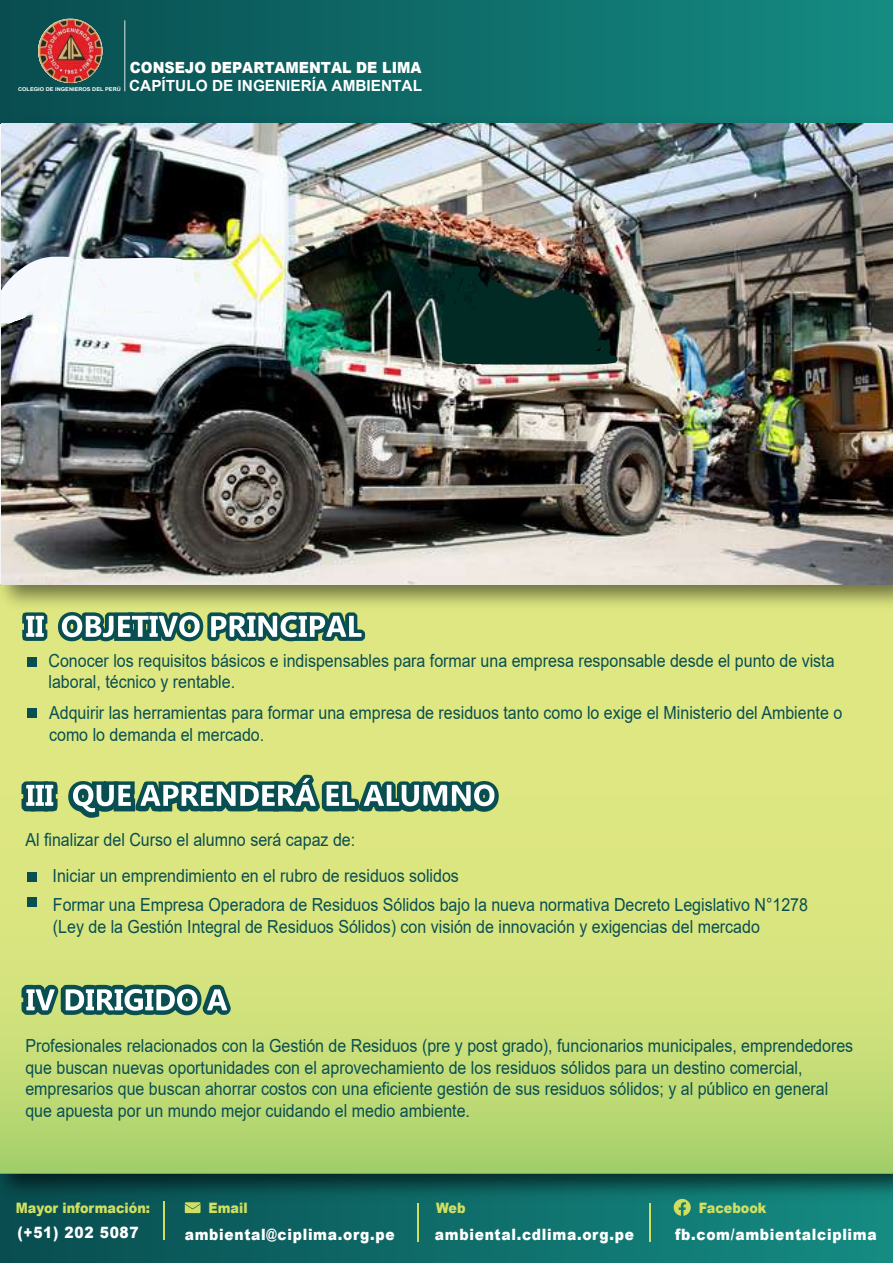
<style>
.page{position:relative;width:893px;height:1263px;background:#fff}
.page>*{position:absolute;margin:0;border:0;box-sizing:border-box;transform-origin:0 0}
.t1{font:18px/21.6px "Arial";color:#094f52;scale:.89 1}
.t2{font:900 15.6px "Arial";letter-spacing:.05em;color:#fff;scale:.89 1}
.t3{font:700 15.3px "Arial";color:#fff}
.t4{font:900 15.3px "Arial";color:#fff;scale:.92 1}
.t5{font:900 14.4px "Arial";color:#d1df60;scale:.89 1}
.t6{font:700 5.25px "Arial";color:#fff;scale:1.07 1}
</style>
<div class="page">
<div style="left:0;top:0;width:893px;height:123px;background:linear-gradient(to right,#094d50,#158c83)"></div>
<div style="left:0;top:1173px;width:893px;height:90px;background:linear-gradient(to right,#094d50,#168c83)"></div>
<svg style="left:674px;top:1207px;width:17px;height:9px"></svg>
<svg style="left:185px;top:1207px;width:16px;height:6px"></svg>
<hr style="left:163px;top:1201px;width:2px;height:39px;background:#d1df60">
<hr style="left:417px;top:1203px;width:2px;height:39px;background:#d1df60">
<hr style="left:649px;top:1203px;width:1px;height:39px;background:#d1df60">
<img style="left:38px;top:19px;width:64px;height:64px">
<hr style="left:124px;top:20px;width:1px;height:71px;background:#fff">
<img style="left:0;top:1173px;width:893px;height:34px">
<svg style="left:0;top:618px;width:893px;height:555px;background:#d0e17b"></svg>
<div style="left:27px;top:708px;width:10px;height:10px;background:#094f52"></div>
<img style="left:0;top:111px;width:893px;height:507px">
<img style="left:1px;top:123px;width:892px;height:461px">
<div style="left:81px;top:257px;width:122px;height:76px;background:#f5f8fd"></div>
<svg style="left:1px;top:256px;width:73px;height:72px"></svg>
<svg style="left:439px;top:266px;width:179px;height:99px;background:#0d2b24"></svg>
<img style="left:633px;top:303px;width:39px;height:90px">
<div style="left:27px;top:872px;width:10px;height:10px;background:#094f52"></div>
<div style="left:27px;top:897px;width:10px;height:10px;background:#094f52"></div>
<svg style="left:19px;top:572px;width:350px;height:105px;background:#b7c689"></svg>
<svg style="left:17px;top:733px;width:489px;height:133px;background:#c4d483"></svg>
<svg style="left:17px;top:977px;width:221px;height:45px"></svg>
<p class="t4" style="left:130px;top:56px;width:318px">CONSEJO DEPARTAMENTAL DE LIMA</p>
<p class="t6" style="left:18px;top:86px;width:98px">COLEGIO DE INGENIEROS DEL PERÚ</p>
<p class="t3" style="left:129px;top:75px;width:294px">CAPÍTULO DE INGENIERÍA AMBIENTAL</p>
<p class="t1" style="left:48px;top:649px;width:885px">Conocer los requisitos básicos e indispensables para formar una empresa responsable desde el punto de vista laboral, técnico y rentable.</p>
<p class="t1" style="left:49px;top:702px;width:893px">Adquirir las herramientas para formar una empresa de residuos tanto como lo exige el Ministerio del Ambiente o como lo demanda el mercado.</p>
<p class="t1" style="left:25px;top:829px;width:372px">Al finalizar del Curso el alumno será capaz de:</p>
<p class="t1" style="left:53px;top:865px;width:458px">Iniciar un emprendimiento en el rubro de residuos solidos</p>
<p class="t1" style="left:53px;top:894px;width:850px">Formar una Empresa Operadora de Residuos Sólidos bajo la nueva normativa Decreto Legislativo N°1278 (Ley de la Gestión Integral de Residuos Sólidos) con visión de innovación y exigencias del mercado</p>
<p class="t1" style="left:25px;top:1035px;width:932px">Profesionales relacionados con la Gestión de Residuos (pre y post grado), funcionarios municipales, emprendedores que buscan nuevas oportunidades con el aprovechamiento de los residuos sólidos para un destino comercial, empresarios que buscan ahorrar costos con una eficiente gestión de sus residuos sólidos; y al público en general que apuesta por un mundo mejor cuidando el medio ambiente.</p>
<p class="t5" style="left:16px;top:1197px;width:152px">Mayor información:</p>
<p class="t5" style="left:209px;top:1197px;width:45px">Email</p>
<p class="t5" style="left:436px;top:1197px;width:34px">Web</p>
<p class="t5" style="left:699px;top:1197px;width:78px">Facebook</p>
<p class="t2" style="left:17px;top:1221px;width:138px">(+51) 202 5087</p>
<p class="t2" style="left:185px;top:1223px;width:237px">ambiental@ciplima.org.pe</p>
<p class="t2" style="left:435px;top:1223px;width:225px">ambiental.cdlima.org.pe</p>
<p class="t2" style="left:675px;top:1223px;width:228px">fb.com/ambientalciplima</p>
</div>
